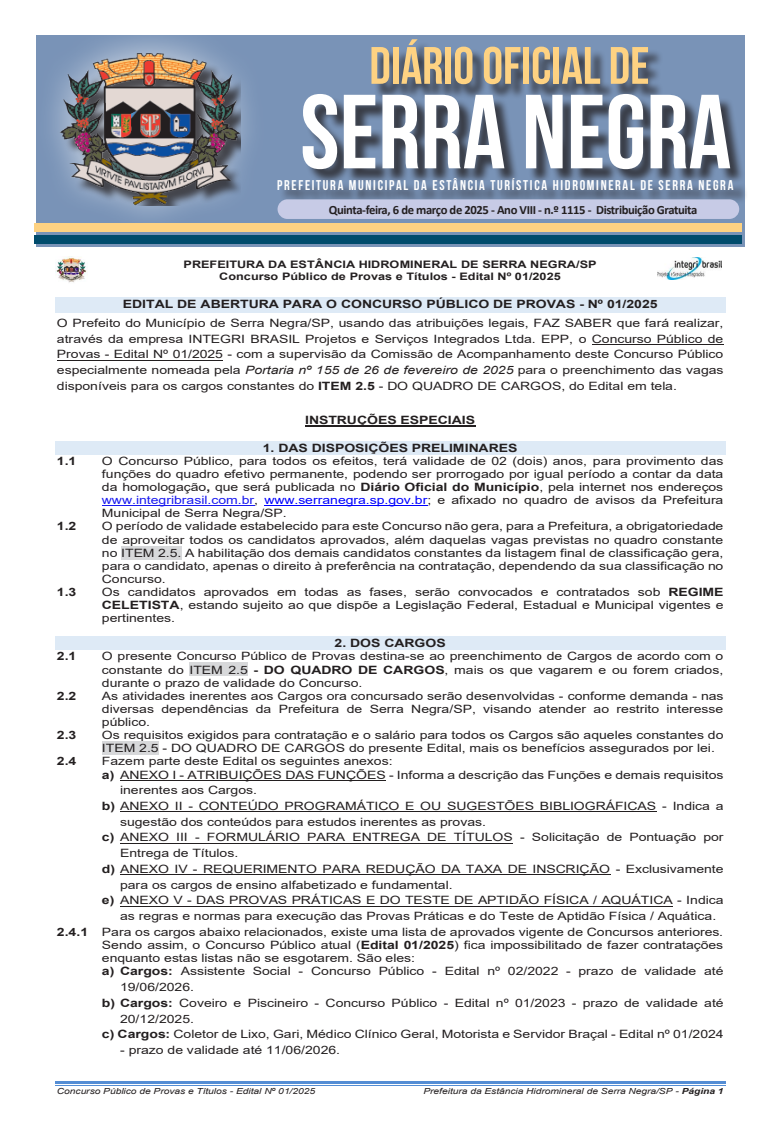
<style>
.page{position:relative;width:780px;height:1134px;background:#fff}
.page>*{position:absolute;margin:0;border:0;box-sizing:border-box;transform-origin:0 0}
.t1{font:105px "Bebas Neue";color:#fff}
.t2{font:52.5px "Bebas Neue";color:#fed282}
.t3{font:14.12px "Bebas Neue";letter-spacing:.12em;color:#fff}
.t4{font:700 12.62px "Calibri";letter-spacing:-.03em;color:#231f20}
.t5{font:11.5px/13.1px "Arial";color:#231f20;text-align:justify;scale:1.22 1}
.t6{font:700 11.5px "Arial";letter-spacing:-.005em;color:#231f20;scale:1.22 1}
.t7{font:700 10.38px/12px "Arial";color:#231f20;text-align:center;scale:1.22 1}
.t8{font:italic 8.38px "Arial";letter-spacing:-.005em;color:#231f20;scale:1.22 1}
.s1{font-weight:700}
.s2{font-style:italic}
.s3{color:#1818f0}
.s4{color:#00f}
</style>
<div class="page">
<div style="left:37px;top:35px;width:708px;height:212px;background:#7993b7"></div>
<div style="left:31px;top:21px;width:237px;height:214px;background:#fff;opacity:.75"></div>
<img style="left:60px;top:53px;width:180px;height:153px">
<div style="left:34px;top:236px;width:707px;height:8px;background:#004b6c"></div>
<div style="left:34px;top:223px;width:707px;height:8px;background:#fed282"></div>
<div style="left:374px;top:41px;width:289px;height:59px;background:#231f20;opacity:.75"></div>
<div style="left:305px;top:96px;width:440px;height:89px;background:#231f20;opacity:.75"></div>
<div style="left:280px;top:180px;width:468px;height:25px;background:#231f20;opacity:.75"></div>
<div style="left:277px;top:199px;width:462px;height:20px;background:#c7cbe6;border-radius:10px"></div>
<hr style="left:55px;top:1082px;width:670px;height:2px;background:#548dd4">
<hr style="left:55px;top:1085px;width:670px;height:1px;background:#548dd4">
<img style="left:658px;top:258px;width:63px;height:22px">
<img style="left:56px;top:257px;width:31px;height:26px">
<div style="left:55px;top:297px;width:670px;height:16px;background:#deeaf6"></div>
<hr style="left:592px;top:344px;width:131px;height:1px;background:#231f20">
<hr style="left:57px;top:360px;width:48px;height:1px;background:#231f20">
<hr style="left:105px;top:360px;width:118px;height:1px;background:#231f20">
<hr style="left:305px;top:426px;width:170px;height:1px;background:#231f20">
<div style="left:55px;top:441px;width:670px;height:13px;background:#deeaf6"></div>
<hr style="left:102px;top:505px;width:152px;height:1px;background:#1818f0">
<hr style="left:264px;top:505px;width:163px;height:1px;background:#00f">
<div style="left:121px;top:546px;width:60px;height:13px;background:#d7d8da"></div>
<div style="left:55px;top:637px;width:670px;height:13px;background:#deeaf6"></div>
<div style="left:189px;top:663px;width:59px;height:13px;background:#d7d8da"></div>
<div style="left:102px;top:742px;width:57px;height:13px;background:#d7d8da"></div>
<hr style="left:120px;top:780px;width:265px;height:1px;background:#231f20">
<hr style="left:120px;top:811px;width:536px;height:1px;background:#231f20">
<hr style="left:120px;top:843px;width:393px;height:1px;background:#231f20">
<hr style="left:120px;top:874px;width:490px;height:1px;background:#231f20">
<hr style="left:120px;top:906px;width:553px;height:1px;background:#231f20">
<p class="t2" style="left:369px;top:37px;width:281px">DIÁRIO OFICIAL DE</p>
<p class="t1" style="left:300px;top:74px;width:432px">SERRA NEGRA</p>
<p class="t3" style="left:277px;top:177px;width:457px">PREFEITURA MUNICIPAL DA ESTÂNCIA TURÍSTICA HIDROMINERAL DE SERRA NEGRA</p>
<p class="t4" style="left:329px;top:201px;width:370px">Quinta-feira, 6 de março de 2025 - Ano VIII - n.º 1115 - Distribuição Gratuita</p>
<p class="t7" style="left:184px;top:259px;width:340px">PREFEITURA DA ESTÂNCIA HIDROMINERAL DE SERRA NEGRA/SP<br>Concurso Público de Provas e Títulos - Edital Nº 01/2025</p>
<p class="t5" style="left:57px;top:294px;width:548px;line-height:18.9px;text-align:center"><span class="s1">EDITAL DE ABERTURA PARA O CONCURSO PÚBLICO DE PROVAS - Nº 01/2025<br></span>O Prefeito do Município de Serra Negra/SP, usando das atribuições legais, FAZ SABER que fará realizar,</p>
<p class="t5" style="left:57px;top:331px;width:548px;line-height:15.8px">através da empresa INTEGRI BRASIL Projetos e Serviços Integrados Ltda. EPP, o Concurso Público de Provas - Edital Nº 01/2025 - com a supervisão da Comissão de Acompanhamento deste Concurso Público especialmente nomeada pela <span class="s2">Portaria nº 155 de 26 de fevereiro de 2025</span> para o preenchimento das vagas disponíveis para os cargos constantes do <span class="s1">ITEM 2.5</span> - DO QUADRO DE CARGOS, do Edital em tela.</p>
<p class="t6" style="left:305px;top:412px;width:141px">INSTRUÇÕES ESPECIAIS</p>
<p class="t6" style="left:263px;top:440px;width:210px">1. DAS DISPOSIÇÕES PRELIMINARES</p>
<p class="t6" style="left:57px;top:453px;width:17px">1.1</p>
<p class="t5" style="left:102px;top:454px;width:511px">O Concurso Público, para todos os efeitos, terá validade de 02 (dois) anos, para provimento das funções do quadro efetivo permanente, podendo ser prorrogado por igual período a contar da data da homologação<span class="s1">,</span> que será publicada no <span class="s1">Diário Oficial do Município</span>, pela internet nos endereços <span class="s3">www.integribrasil.com.br</span>, <span class="s4">www.serranegra.sp.gov.br</span>; e afixado no quadro de avisos da Prefeitura Municipal de Serra Negra/SP.</p>
<p class="t6" style="left:57px;top:518px;width:17px">1.2</p>
<p class="t5" style="left:102px;top:520px;width:511px">O período de validade estabelecido para este Concurso não gera, para a Prefeitura, a obrigatoriedade de aproveitar todos os candidatos aprovados, além daquelas vagas previstas no quadro constante no ITEM 2.5. A habilitação dos demais candidatos constantes da listagem final de classificação gera, para o candidato, apenas o direito à preferência na contratação, dependendo da sua classificação no Concurso.</p>
<p class="t6" style="left:57px;top:584px;width:17px">1.3</p>
<p class="t5" style="left:102px;top:585px;width:511px">Os candidatos aprovados em todas as fases, serão convocados e contratados sob <span class="s1">REGIME CELETISTA</span>, estando sujeito ao que dispõe a Legislação Federal, Estadual e Municipal vigentes e pertinentes.</p>
<p class="t6" style="left:334px;top:635px;width:93px">2. DOS CARGOS</p>
<p class="t6" style="left:57px;top:648px;width:17px">2.1</p>
<p class="t5" style="left:102px;top:650px;width:511px">O presente Concurso Público de Provas destina-se ao preenchimento de Cargos de acordo com o constante do ITEM 2.5 <span class="s1">- DO QUADRO DE CARGOS</span>, mais os que vagarem e ou forem criados, durante o prazo de validade do Concurso.</p>
<p class="t6" style="left:57px;top:688px;width:17px">2.2</p>
<p class="t5" style="left:102px;top:689px;width:511px">As atividades inerentes aos Cargos ora concursado serão desenvolvidas - conforme demanda - nas diversas dependências da Prefeitura de Serra Negra/SP, visando atender ao restrito interesse público.</p>
<p class="t6" style="left:57px;top:727px;width:17px">2.3</p>
<p class="t5" style="left:102px;top:728px;width:511px">Os requisitos exigidos para contratação e o salário para todos os Cargos são aqueles constantes do<br>ITEM 2.5 - DO QUADRO DE CARGOS do presente Edital, mais os benefícios assegurados por lei.</p>
<p class="t6" style="left:57px;top:753px;width:17px">2.4</p>
<p class="t5" style="left:102px;top:755px;width:511px">Fazem parte deste Edital os seguintes anexos:<br><span class="s1">a)</span> ANEXO I - ATRIBUIÇÕES DAS FUNÇÕES - Informa a descrição das Funções e demais requisitos</p>
<p class="t5" style="left:120px;top:784px;width:114px">inerentes aos Cargos.</p>
<p class="t5" style="left:102px;top:799px;width:511px"><span class="s1">b)</span> ANEXO II - CONTEÚDO PROGRAMÁTICO E OU SUGESTÕES BIBLIOGRÁFICAS - Indica a</p>
<p class="t5" style="left:120px;top:815px;width:301px">sugestão dos conteúdos para estudos inerentes as provas.</p>
<p class="t5" style="left:102px;top:831px;width:511px"><span class="s1">c)</span> ANEXO III - FORMULÁRIO PARA ENTREGA DE TÍTULOS - Solicitação de Pontuação por</p>
<p class="t5" style="left:120px;top:847px;width:98px">Entrega de Títulos.</p>
<p class="t5" style="left:102px;top:862px;width:511px"><span class="s1">d)</span> ANEXO IV - REQUERIMENTO PARA REDUÇÃO DA TAXA DE INSCRIÇÃO - Exclusivamente</p>
<p class="t5" style="left:120px;top:878px;width:274px">para os cargos de ensino alfabetizado e fundamental.</p>
<p class="t5" style="left:102px;top:894px;width:511px"><span class="s1">e)</span> ANEXO V - DAS PROVAS PRÁTICAS E DO TESTE DE APTIDÃO FÍSICA / AQUÁTICA - Indica</p>
<p class="t5" style="left:120px;top:910px;width:490px">as regras e normas para execução das Provas Práticas e do Teste de Aptidão Física / Aquática.</p>
<p class="t5" style="left:57px;top:925px;width:547px"><span class="s1">2.4.1</span> Para os cargos abaixo relacionados, existe uma lista de aprovados vigente de Concursos anteriores.</p>
<p class="t5" style="left:102px;top:938px;width:511px;text-align:left">Sendo assim, o Concurso Público atual (<span class="s1">Edital 01/2025</span>) fica impossibilitado de fazer contratações enquanto estas listas não se esgotarem. São eles:<br><span class="s1">a) Cargos:</span> Assistente Social - Concurso Público - Edital nº 02/2022 - prazo de validade até</p>
<p class="t5" style="left:120px;top:980px;width:62px">19/06/2026.</p>
<p class="t5" style="left:102px;top:996px;width:511px"><span class="s1">b) Cargos:</span> Coveiro e Piscineiro - Concurso Público - Edital nº 01/2023 - prazo de validade até</p>
<p class="t5" style="left:120px;top:1012px;width:62px">20/12/2025.</p>
<p class="t5" style="left:102px;top:1028px;width:511px"><span class="s1">c) Cargos:</span> Coletor de Lixo, Gari, Médico Clínico Geral, Motorista e Servidor Braçal - Edital nº 01/2024</p>
<p class="t5" style="left:120px;top:1043px;width:182px">- prazo de validade até 11/06/2026.</p>
<p class="t8" style="left:57px;top:1086px;width:213px">Concurso Público de Provas e Títulos - Edital Nº 01/2025</p>
<p class="t8" style="left:423px;top:1086px;width:247px">Prefeitura da Estância Hidromineral de Serra Negra/SP - <span class="s1">Página 1</span></p>
</div>
